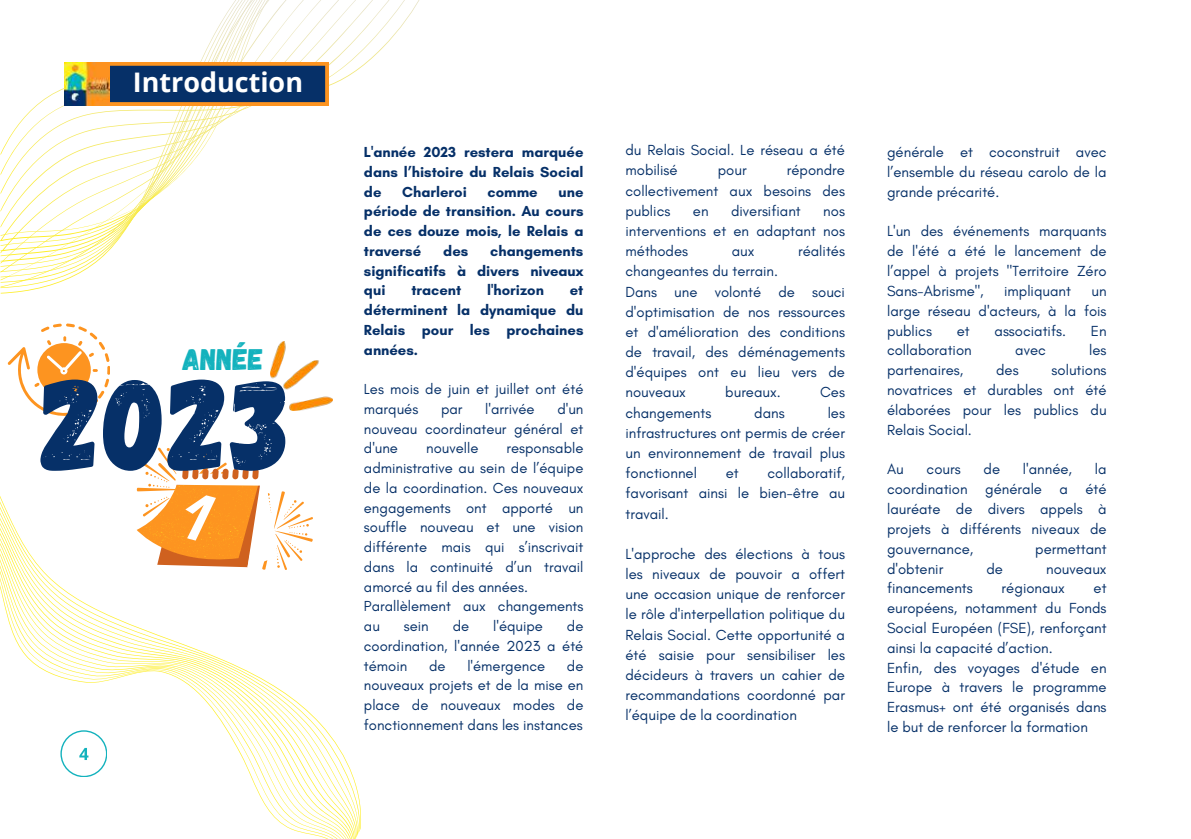
<style>
.page{position:relative;width:1191px;height:839px;background:#fff}
.page>*{position:absolute;margin:0;border:0;box-sizing:border-box;transform-origin:0 0}
.t1{font:131.2px "Gagalin";color:#063068}
.t2{font:29.6px "Gagalin";color:#13b2bd}
.t3{font:700 27px "Open Sans";color:#fff}
.t4{font:14.8px/19.8px "Glacial Indifference";color:#063068;text-align:justify}
.t5{font:700 14.8px/19.8px "Glacial Indifference";color:#063068;text-align:justify}
</style>
<div class="page">
<svg style="left:1px;top:253px;width:106px;height:11px"></svg>
<svg style="left:1px;top:241px;width:117px;height:12px"></svg>
<svg style="left:0;top:153px;width:128px;height:88px"></svg>
<svg style="left:1px;top:212px;width:138px;height:15px"></svg>
<svg style="left:1px;top:194px;width:157px;height:18px"></svg>
<svg style="left:1px;top:175px;width:180px;height:19px"></svg>
<svg style="left:1px;top:155px;width:197px;height:20px"></svg>
<svg style="left:1px;top:0;width:419px;height:155px"></svg>
<div style="left:84px;top:62px;width:245px;height:44px;background:#fd9420"></div>
<div style="left:110px;top:65px;width:216px;height:38px;background:#063068"></div>
<img style="left:65px;top:62px;width:45px;height:43px">
<svg style="left:0;top:496px;width:361px;height:342px"></svg>
<img style="left:271px;top:341px;width:61px;height:69px">
<svg style="left:137px;top:441px;width:176px;height:129px"></svg>
<svg style="left:8px;top:323px;width:102px;height:93px"></svg>
<svg style="left:60px;top:730px;width:47px;height:46px"></svg>
<h3 class="t3" style="left:133px;top:63px;width:172px">Introduction</h3>
<h2 class="t2" style="left:183px;top:340px;width:82px">ANNÉE</h2>
<h1 class="t1" style="left:42px;top:339px;width:252px">2023</h1>
<p class="t5" style="left:364px;top:142px;width:221px">L'année 2023 restera marquée dans l’histoire du Relais Social de</p>
<p class="t5" style="left:402px;top:181px;width:66px">Charleroi</p>
<p class="t5" style="left:488px;top:181px;width:52px">comme</p>
<p class="t5" style="left:364px;top:181px;width:221px;text-indent:195px">une période de transition. Au cours de ces douze mois, le Relais a traversé</p>
<p class="t5" style="left:364px;top:241px;width:221px;text-indent:126px">changements significatifs à divers niveaux qui</p>
<p class="t5" style="left:443px;top:241px;width:27px">des</p>
<p class="t5" style="left:411px;top:280px;width:51px">tracent</p>
<p class="t5" style="left:487px;top:280px;width:58px">l'horizon</p>
<p class="t5" style="left:364px;top:280px;width:221px;text-indent:206px">et déterminent la dynamique du Relais pour les prochaines années.</p>
<p class="t4" style="left:364px;top:379px;width:221px">Les mois de juin et juillet ont été marqués</p>
<p class="t4" style="left:364px;top:398px;width:221px;text-indent:193px">d'un nouveau coordinateur général et d'une</p>
<p class="t4" style="left:441px;top:398px;width:23px">par</p>
<p class="t4" style="left:485px;top:398px;width:51px">l'arrivée</p>
<p class="t4" style="left:364px;top:438px;width:221px;text-align:left;text-indent:143px">responsable administrative au sein de l’équipe de la coordination. Ces nouveaux engagements ont apporté un souffle nouveau et une vision différente mais qui s’inscrivait dans la continuité d’un travail amorcé au fil des années.<br>Parallèlement aux changements au</p>
<p class="t4" style="left:426px;top:438px;width:54px">nouvelle</p>
<p class="t4" style="left:364px;top:616px;width:221px;text-indent:203px">de coordination, l'année 2023 a été témoin</p>
<p class="t4" style="left:404px;top:616px;width:26px">sein</p>
<p class="t4" style="left:453px;top:616px;width:18px">de</p>
<p class="t4" style="left:493px;top:616px;width:51px">l'équipe</p>
<p class="t4" style="left:364px;top:655px;width:221px;text-indent:203px">de nouveaux projets et de la mise en place de nouveaux modes de fonctionnement dans les instances</p>
<p class="t4" style="left:429px;top:655px;width:18px">de</p>
<p class="t4" style="left:467px;top:655px;width:79px">l'émergence</p>
<p class="t4" style="left:625px;top:140px;width:221px">du Relais Social. Le réseau a été mobilisé</p>
<p class="t4" style="left:625px;top:160px;width:221px;text-indent:161px">répondre collectivement aux besoins des publics</p>
<p class="t4" style="left:718px;top:160px;width:30px">pour</p>
<p class="t4" style="left:693px;top:201px;width:17px">en</p>
<p class="t4" style="left:731px;top:201px;width:71px">diversifiant</p>
<p class="t4" style="left:625px;top:200px;width:221px;text-indent:198px">nos interventions et en adaptant nos méthodes</p>
<p class="t4" style="left:732px;top:241px;width:24px">aux</p>
<p class="t4" style="left:798px;top:241px;width:48px">réalités</p>
<p class="t4" style="left:625px;top:261px;width:221px;text-align:left">changeantes du terrain.<br>Dans une volonté de souci d'optimisation de nos ressources et d'amélioration des conditions de travail, des déménagements d'équipes ont eu lieu vers de nouveaux</p>
<p class="t4" style="left:725px;top:382px;width:57px">bureaux.</p>
<p class="t4" style="left:820px;top:382px;width:26px">Ces</p>
<p class="t4" style="left:625px;top:402px;width:221px;text-indent:202px">les infrastructures ont permis de créer un environnement de travail plus fonctionnel</p>
<p class="t4" style="left:625px;top:402px;width:87px">changements</p>
<p class="t4" style="left:754px;top:402px;width:32px">dans</p>
<p class="t4" style="left:625px;top:463px;width:221px;text-indent:142px">collaboratif, favorisant ainsi le bien-être au travail.</p>
<p class="t4" style="left:625px;top:543px;width:221px">L'approche des élections à tous les niveaux de pouvoir a offert une occasion unique de renforcer le rôle d'interpellation politique du Relais Social. Cette opportunité a été saisie pour sensibiliser les décideurs à travers un cahier de recommandations coordonné par l’équipe de la coordination</p>
<p class="t4" style="left:726px;top:463px;width:14px">et</p>
<p class="t4" style="left:887px;top:142px;width:221px">générale et coconstruit avec l’ensemble du réseau carolo de la grande précarité.</p>
<p class="t4" style="left:887px;top:221px;width:221px">L'un des événements marquants de l'été a été le lancement de l’appel à projets "Territoire Zéro Sans-Abrisme",</p>
<p class="t4" style="left:1004px;top:281px;width:68px">impliquant</p>
<p class="t4" style="left:887px;top:281px;width:221px;text-indent:204px">un large réseau d'acteurs, à la fois publics</p>
<p class="t4" style="left:957px;top:320px;width:14px">et</p>
<p class="t4" style="left:995px;top:320px;width:73px">associatifs.</p>
<p class="t4" style="left:1091px;top:320px;width:17px">En</p>
<p class="t4" style="left:887px;top:340px;width:86px">collaboration</p>
<p class="t4" style="left:1015px;top:340px;width:32px">avec</p>
<p class="t4" style="left:1089px;top:340px;width:19px">les</p>
<p class="t4" style="left:887px;top:360px;width:78px">partenaires,</p>
<p class="t4" style="left:996px;top:360px;width:24px">des</p>
<p class="t4" style="left:887px;top:360px;width:221px;text-indent:165px">solutions novatrices et durables ont été élaborées pour les publics du Relais Social.</p>
<p class="t4" style="left:887px;top:459px;width:18px">Au</p>
<p class="t4" style="left:927px;top:459px;width:36px">cours</p>
<p class="t4" style="left:984px;top:459px;width:18px">de</p>
<p class="t4" style="left:1023px;top:459px;width:51px">l'année,</p>
<p class="t4" style="left:887px;top:459px;width:221px;text-indent:208px">la coordination générale a été lauréate de divers appels à projets à différents niveaux de gouvernance,</p>
<p class="t4" style="left:1035px;top:538px;width:73px">permettant</p>
<p class="t4" style="left:887px;top:558px;width:58px">d'obtenir</p>
<p class="t4" style="left:987px;top:558px;width:18px">de</p>
<p class="t4" style="left:1046px;top:558px;width:62px">nouveaux</p>
<p class="t4" style="left:887px;top:578px;width:87px">financements</p>
<p class="t4" style="left:1002px;top:578px;width:65px">régionaux</p>
<p class="t4" style="left:887px;top:578px;width:221px;text-align:left;text-indent:207px">et européens, notamment du Fonds<br>Social Européen (FSE), renforçant ainsi la capacité d’action.<br>Enfin, des voyages d'étude en<br>Europe à travers le programme<br>Erasmus+ ont été organisés dans le but de renforcer la formation</p>
</div>
